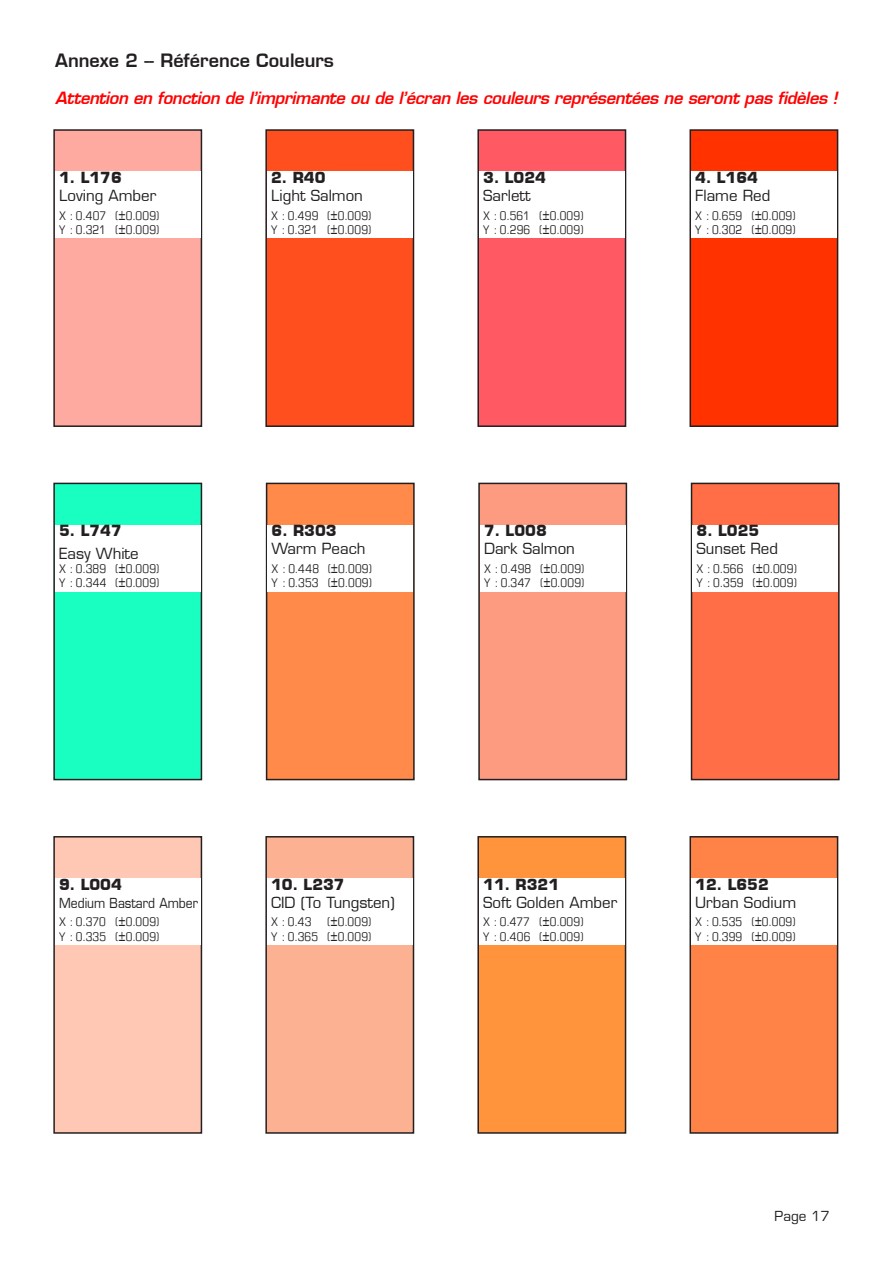
<style>
.page{position:relative;width:893px;height:1263px;background:#fff}
.page>*{position:absolute;margin:0;border:0;box-sizing:border-box;transform-origin:0 0}
.t1{font:600 18px "Eurostile LT";color:#231f20}
.t2{font:italic 600 16.5px "Eurostile LT";letter-spacing:-.02em;color:#f00}
.t3{font:15px "Eurostile LT";color:#231f20}
.t4{font:700 15px "Eurostile LT";color:#231f20}
.t5{font:13.5px "Eurostile LT";color:#231f20;scale:.9 1}
.t6{font:13.5px "Eurostile LT";color:#231f20}
.t7{font:condensed 12px/14.4px "Eurostile LT";letter-spacing:.02em;color:#231f20}
.s1{font-size:18px}
</style>
<div class="page">
<div style="left:54px;top:130px;width:147px;height:296px;background:#ffaaa1"></div>
<div style="left:53px;top:129px;width:149px;height:298px;border:2px solid #231f20"></div>
<div style="left:55px;top:172px;width:146px;height:66px;background:#fff"></div>
<div style="left:266px;top:130px;width:147px;height:296px;background:#ff4f1f"></div>
<div style="left:265px;top:129px;width:149px;height:298px;border:2px solid #231f20"></div>
<div style="left:267px;top:172px;width:146px;height:66px;background:#fff"></div>
<div style="left:478px;top:130px;width:147px;height:296px;background:#ff5a64"></div>
<div style="left:477px;top:129px;width:149px;height:298px;border:2px solid #231f20"></div>
<div style="left:479px;top:172px;width:146px;height:66px;background:#fff"></div>
<div style="left:690px;top:130px;width:148px;height:296px;background:#ff3200"></div>
<div style="left:689px;top:129px;width:149px;height:298px;border:2px solid #231f20"></div>
<div style="left:691px;top:172px;width:146px;height:66px;background:#fff"></div>
<div style="left:54px;top:483px;width:147px;height:296px;background:#19ffc1"></div>
<div style="left:53px;top:483px;width:149px;height:297px;border:2px solid #231f20"></div>
<div style="left:55px;top:525px;width:146px;height:66px;background:#fff"></div>
<div style="left:267px;top:483px;width:147px;height:296px;background:#ff8a4a"></div>
<div style="left:266px;top:483px;width:149px;height:297px;border:2px solid #231f20"></div>
<div style="left:267px;top:525px;width:146px;height:66px;background:#fff"></div>
<div style="left:479px;top:483px;width:147px;height:296px;background:#fc9b80"></div>
<div style="left:478px;top:483px;width:149px;height:297px;border:2px solid #231f20"></div>
<div style="left:480px;top:525px;width:146px;height:66px;background:#fff"></div>
<div style="left:691px;top:483px;width:148px;height:296px;background:#ff6e46"></div>
<div style="left:691px;top:483px;width:149px;height:297px;border:2px solid #231f20"></div>
<div style="left:692px;top:525px;width:146px;height:66px;background:#fff"></div>
<div style="left:54px;top:837px;width:147px;height:296px;background:#ffc8b4"></div>
<div style="left:53px;top:836px;width:149px;height:298px;border:2px solid #231f20"></div>
<div style="left:55px;top:878px;width:146px;height:67px;background:#fff"></div>
<div style="left:266px;top:837px;width:147px;height:296px;background:#fcb292"></div>
<div style="left:265px;top:836px;width:149px;height:298px;border:2px solid #231f20"></div>
<div style="left:267px;top:878px;width:146px;height:67px;background:#fff"></div>
<div style="left:478px;top:837px;width:147px;height:296px;background:#ff943c"></div>
<div style="left:477px;top:836px;width:149px;height:298px;border:2px solid #231f20"></div>
<div style="left:479px;top:878px;width:146px;height:67px;background:#fff"></div>
<div style="left:690px;top:837px;width:148px;height:296px;background:#ff8246"></div>
<div style="left:689px;top:836px;width:149px;height:298px;border:2px solid #231f20"></div>
<div style="left:691px;top:878px;width:146px;height:67px;background:#fff"></div>
<p class="t1" style="left:55px;top:49px;width:280px">Annexe 2 -- Référence Couleurs</p>
<p class="t2" style="left:55px;top:87px;width:784px">Attention en fonction de l’imprimante ou de l’écran les couleurs représentées ne seront pas fidèles !</p>
<p class="t4" style="left:59px;top:168px;width:64px">1. L176</p>
<p class="t3" style="left:59px;top:187px;width:99px">Loving Amber</p>
<p class="t7" style="left:59px;top:208px;width:102px">X : 0.407 (<span class="s1">±</span>0.009)<br>Y : 0.321 (<span class="s1">±</span>0.009)</p>
<p class="t4" style="left:271px;top:168px;width:56px">2. R40</p>
<p class="t3" style="left:271px;top:187px;width:93px">Light Salmon</p>
<p class="t7" style="left:271px;top:208px;width:102px">X : 0.499 (<span class="s1">±</span>0.009)<br>Y : 0.321 (<span class="s1">±</span>0.009)</p>
<p class="t4" style="left:483px;top:168px;width:64px">3. L024</p>
<p class="t3" style="left:483px;top:187px;width:49px">Sarlett</p>
<p class="t7" style="left:483px;top:208px;width:102px">X : 0.561 (<span class="s1">±</span>0.009)<br>Y : 0.296 (<span class="s1">±</span>0.009)</p>
<p class="t4" style="left:695px;top:168px;width:64px">4. L164</p>
<p class="t3" style="left:695px;top:187px;width:77px">Flame Red</p>
<p class="t7" style="left:695px;top:208px;width:102px">X : 0.659 (<span class="s1">±</span>0.009)<br>Y : 0.302 (<span class="s1">±</span>0.009)</p>
<p class="t4" style="left:59px;top:522px;width:64px">5. L747</p>
<p class="t3" style="left:59px;top:544px;width:81px">Easy White</p>
<p class="t7" style="left:59px;top:561px;width:102px">X : 0.389 (<span class="s1">±</span>0.009)<br>Y : 0.344 (<span class="s1">±</span>0.009)</p>
<p class="t4" style="left:272px;top:522px;width:67px">6. R303</p>
<p class="t3" style="left:272px;top:540px;width:95px">Warm Peach</p>
<p class="t7" style="left:272px;top:561px;width:102px">X : 0.448 (<span class="s1">±</span>0.009)<br>Y : 0.353 (<span class="s1">±</span>0.009)</p>
<p class="t4" style="left:484px;top:522px;width:64px">7. L008</p>
<p class="t3" style="left:484px;top:540px;width:92px">Dark Salmon</p>
<p class="t7" style="left:484px;top:561px;width:102px">X : 0.498 (<span class="s1">±</span>0.009)<br>Y : 0.347 (<span class="s1">±</span>0.009)</p>
<p class="t4" style="left:696px;top:522px;width:64px">8. L025</p>
<p class="t3" style="left:696px;top:540px;width:83px">Sunset Red</p>
<p class="t7" style="left:696px;top:561px;width:102px">X : 0.566 (<span class="s1">±</span>0.009)<br>Y : 0.359 (<span class="s1">±</span>0.009)</p>
<p class="t4" style="left:59px;top:875px;width:64px">9. L004</p>
<p class="t5" style="left:59px;top:895px;width:156px">Medium Bastard Amber</p>
<p class="t7" style="left:59px;top:915px;width:102px">X : 0.370 (<span class="s1">±</span>0.009)<br>Y : 0.335 (<span class="s1">±</span>0.009)</p>
<p class="t4" style="left:271px;top:875px;width:75px">10. L237</p>
<p class="t3" style="left:271px;top:893px;width:125px">CID (To Tungsten)</p>
<p class="t7" style="left:271px;top:915px;width:42px">X : 0.43</p>
<p class="t7" style="left:271px;top:915px;width:102px;text-align:right">(<span class="s1">±</span>0.009)<br>Y : 0.365 (<span class="s1">±</span>0.009)</p>
<p class="t4" style="left:483px;top:875px;width:77px">11. R321</p>
<p class="t3" style="left:483px;top:893px;width:136px">Soft Golden Amber</p>
<p class="t7" style="left:483px;top:915px;width:102px">X : 0.477 (<span class="s1">±</span>0.009)<br>Y : 0.406 (<span class="s1">±</span>0.009)</p>
<p class="t4" style="left:695px;top:875px;width:75px">12. L652</p>
<p class="t3" style="left:695px;top:893px;width:102px">Urban Sodium</p>
<p class="t7" style="left:695px;top:915px;width:102px">X : 0.535 (<span class="s1">±</span>0.009)<br>Y : 0.399 (<span class="s1">±</span>0.009)</p>
<p class="t6" style="left:774px;top:1208px;width:57px">Page 17</p>
</div>
